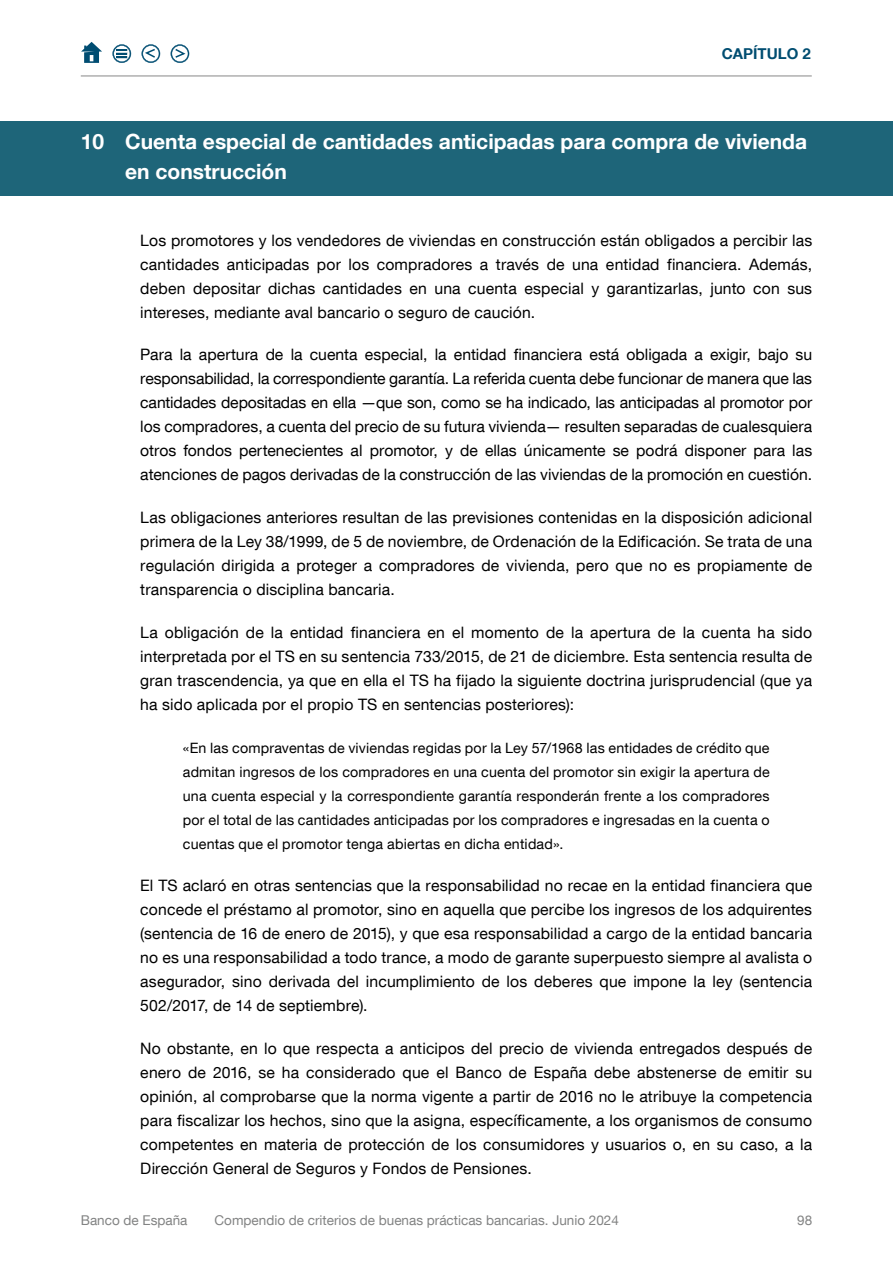
<style>
.page{position:relative;width:893px;height:1263px;background:#fff}
.page>*{position:absolute;margin:0;border:0;box-sizing:border-box;transform-origin:0 0}
.t1{font:700 21px/30px "Bd E Neue Helvetica";color:#fff}
.t2{font:15.75px/24px "Bd E Neue Helvetica";letter-spacing:.01em;color:#000;text-align:justify}
.t3{font:700 15px "Bd E Neue Helvetica";color:#004d71}
.t4{font:14.25px/24px "Bd E Neue Helvetica";letter-spacing:.015em;color:#000;text-align:justify}
.t5{font:13.5px "Bd E Neue Helvetica";color:#828383}
</style>
<div class="page">
<div style="left:0;top:121px;width:893px;height:75px;background:#1e6579"></div>
<svg style="left:81px;top:42px;width:21px;height:21px"></svg>
<svg style="left:171px;top:44px;width:18px;height:19px"></svg>
<svg style="left:142px;top:44px;width:18px;height:19px"></svg>
<hr style="left:81px;top:76px;width:731px;height:1px;background:#878787">
<svg style="left:113px;top:44px;width:18px;height:19px"></svg>
<p class="t3" style="left:722px;top:44px;width:91px">CAPÍTULO 2</p>
<h1 class="t1" style="left:125px;top:126px;width:683px;text-indent:-44px">10 Cuenta especial de cantidades anticipadas para compra de vivienda en construcción</h1>
<p class="t2" style="left:140px;top:228px;width:673px">Los promotores y los vendedores de viviendas en construcción están obligados a percibir las cantidades anticipadas por los compradores a través de una entidad financiera. Además, deben depositar dichas cantidades en una cuenta especial y garantizarlas, junto con sus intereses, mediante aval bancario o seguro de caución.</p>
<p class="t2" style="left:140px;top:342px;width:673px">Para la apertura de la cuenta especial, la entidad financiera está obligada a exigir, bajo su responsabilidad, la correspondiente garantía. La referida cuenta debe funcionar de manera que las cantidades depositadas en ella —que son, como se ha indicado, las anticipadas al promotor por los compradores, a cuenta del precio de su futura vivienda— resulten separadas de cualesquiera otros fondos pertenecientes al promotor, y de ellas únicamente se podrá disponer para las atenciones de pagos derivadas de la construcción de las viviendas de la promoción en cuestión.</p>
<p class="t2" style="left:140px;top:505px;width:673px">Las obligaciones anteriores resultan de las previsiones contenidas en la disposición adicional primera de la Ley 38/1999, de 5 de noviembre, de Ordenación de la Edificación. Se trata de una regulación dirigida a proteger a compradores de vivienda, pero que no es propiamente de transparencia o disciplina bancaria.</p>
<p class="t2" style="left:140px;top:620px;width:673px">La obligación de la entidad financiera en el momento de la apertura de la cuenta ha sido interpretada por el TS en su sentencia 733/2015, de 21 de diciembre. Esta sentencia resulta de gran trascendencia, ya que en ella el TS ha fijado la siguiente doctrina jurisprudencial (que ya ha sido aplicada por el propio TS en sentencias posteriores):</p>
<p class="t4" style="left:183px;top:735px;width:588px">«En las compraventas de viviendas regidas por la Ley 57/1968 las entidades de crédito que admitan ingresos de los compradores en una cuenta del promotor sin exigir la apertura de una cuenta especial y la correspondiente garantía responderán frente a los compradores por el total de las cantidades anticipadas por los compradores e ingresadas en la cuenta o cuentas que el promotor tenga abiertas en dicha entidad».</p>
<p class="t2" style="left:140px;top:873px;width:673px">El TS aclaró en otras sentencias que la responsabilidad no recae en la entidad financiera que concede el préstamo al promotor, sino en aquella que percibe los ingresos de los adquirentes (sentencia de 16 de enero de 2015), y que esa responsabilidad a cargo de la entidad bancaria no es una responsabilidad a todo trance, a modo de garante superpuesto siempre al avalista o asegurador, sino derivada del incumplimiento de los deberes que impone la ley (sentencia 502/2017, de 14 de septiembre).</p>
<p class="t2" style="left:140px;top:1036px;width:673px">No obstante, en lo que respecta a anticipos del precio de vivienda entregados después de enero de 2016, se ha considerado que el Banco de España debe abstenerse de emitir su opinión, al comprobarse que la norma vigente a partir de 2016 no le atribuye la competencia para fiscalizar los hechos, sino que la asigna, específicamente, a los organismos de consumo competentes en materia de protección de los consumidores y usuarios o, en su caso, a la Dirección General de Seguros y Fondos de Pensiones.</p>
<p class="t5" style="left:81px;top:1212px;width:108px">Banco de España</p>
<p class="t5" style="left:215px;top:1212px;width:406px">Compendio de criterios de buenas prácticas bancarias. Junio 2024</p>
<p class="t5" style="left:797px;top:1212px;width:17px">98</p>
</div>
